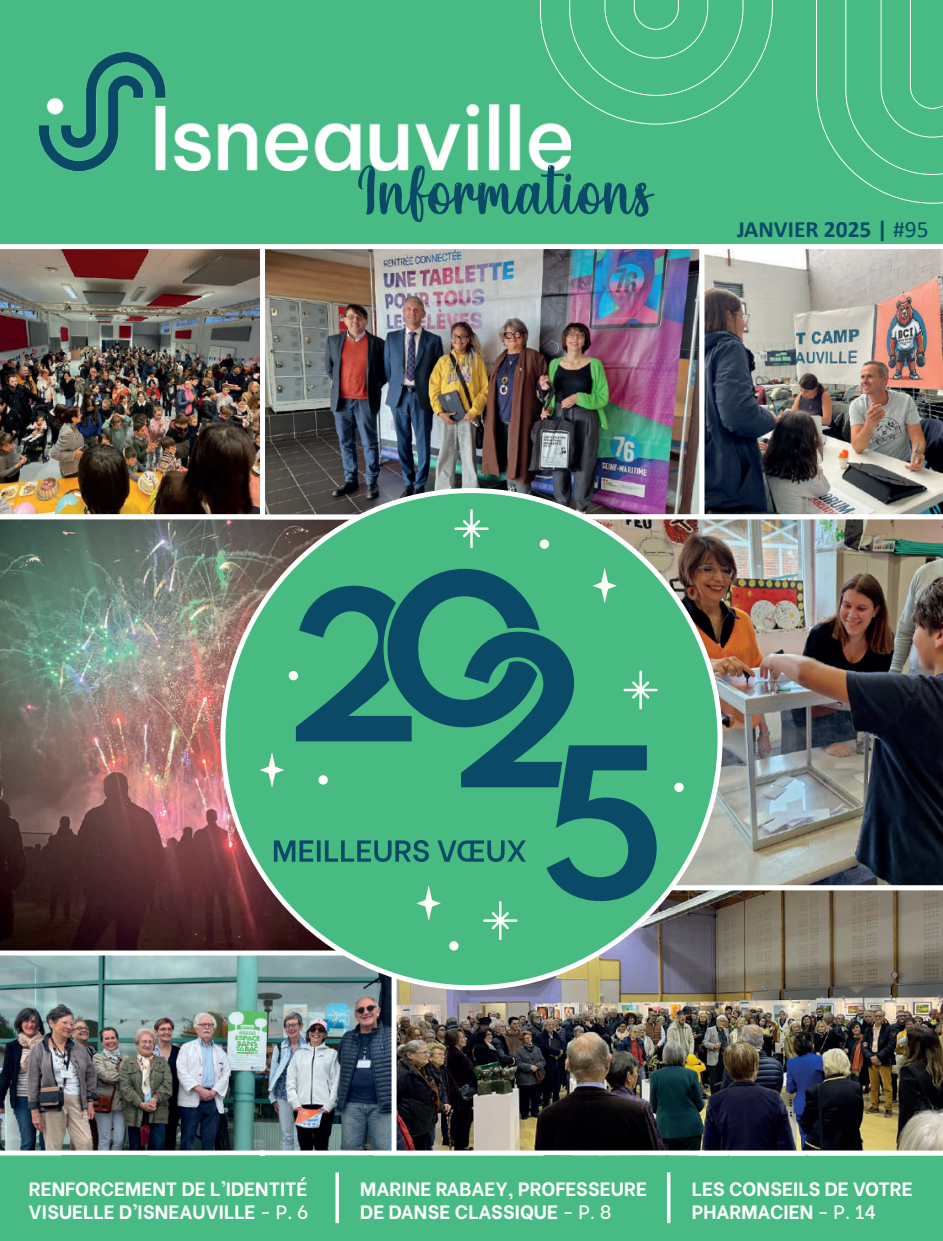
<style>
.page{position:relative;width:943px;height:1241px;background:#fff}
.page>*{position:absolute;margin:0;border:0;box-sizing:border-box;transform-origin:0 0}
.t1{font:72.8px "Christmas Bell Personal Use";color:#0b4a67}
.t2{font:700 23.45px "Calibri";color:#0b4a67}
.t3{font:700 19.25px/23.1px "Be Vietnam";color:#fff}
.s1{font-weight:400}
.s2{font-weight:500}
</style>
<div class="page">
<div style="left:0;top:0;width:943px;height:1240px;background:#47bb83"></div>
<img style="left:266px;top:250px;width:432px;height:263px">
<img style="left:0;top:244px;width:260px;height:270px">
<img style="left:0;top:514px;width:354px;height:436px">
<img style="left:0;top:950px;width:391px;height:200px">
<img style="left:391px;top:890px;width:552px;height:260px">
<div style="left:260px;top:244px;width:444px;height:275px;border:5px solid #fff"></div>
<img style="left:699px;top:244px;width:244px;height:270px">
<img style="left:579px;top:514px;width:364px;height:376px">
<div style="left:223px;top:490px;width:497px;height:497px;background:#47bb82;border-radius:50%"></div>
<svg style="left:454px;top:509px;width:35px;height:40px"></svg>
<svg style="left:260px;top:568px;width:399px;height:373px"></svg>
<div style="left:674px;top:782px;width:9px;height:9px;background:#fefcf9;border-radius:50%"></div>
<div style="left:449px;top:941px;width:9px;height:9px;background:#fefcf9;border-radius:50%"></div>
<div style="left:318px;top:775px;width:10px;height:9px;background:#fefcf9;border-radius:50%"></div>
<div style="left:289px;top:670px;width:9px;height:10px;background:#fefcf9;border-radius:50%"></div>
<div style="left:539px;top:539px;width:10px;height:9px;background:#fefcf9;border-radius:50%"></div>
<svg style="left:0;top:1150px;width:943px;height:4px;background:#e5e6e6"></svg>
<svg style="left:401px;top:0;width:542px;height:204px"></svg>
<img style="left:40px;top:52px;width:530px;height:118px">
<svg style="left:335px;top:1172px;width:4px;height:50px"></svg>
<hr style="left:667px;top:1172px;width:3px;height:50px;background:#fff">
<h1 class="t1" style="left:356px;top:157px;width:295px">Informations</h1>
<p class="t2" style="left:737px;top:213px;width:193px">JANVIER 2025 | <span class="s1">#95</span></p>
<p class="t3" style="left:29px;top:1174px;width:281px">RENFORCEMENT DE L’IDENTITÉ<br>VISUELLE D’ISNEAUVILLE <span class="s2">- P. 6</span></p>
<p class="t3" style="left:360px;top:1174px;width:288px">MARINE RABAEY, PROFESSEURE<br>DE DANSE CLASSIQUE <span class="s2">- P. 8</span></p>
<p class="t3" style="left:691px;top:1174px;width:222px">LES CONSEILS DE VOTRE<br>PHARMACIEN <span class="s2">- P. 14</span></p>
</div>
